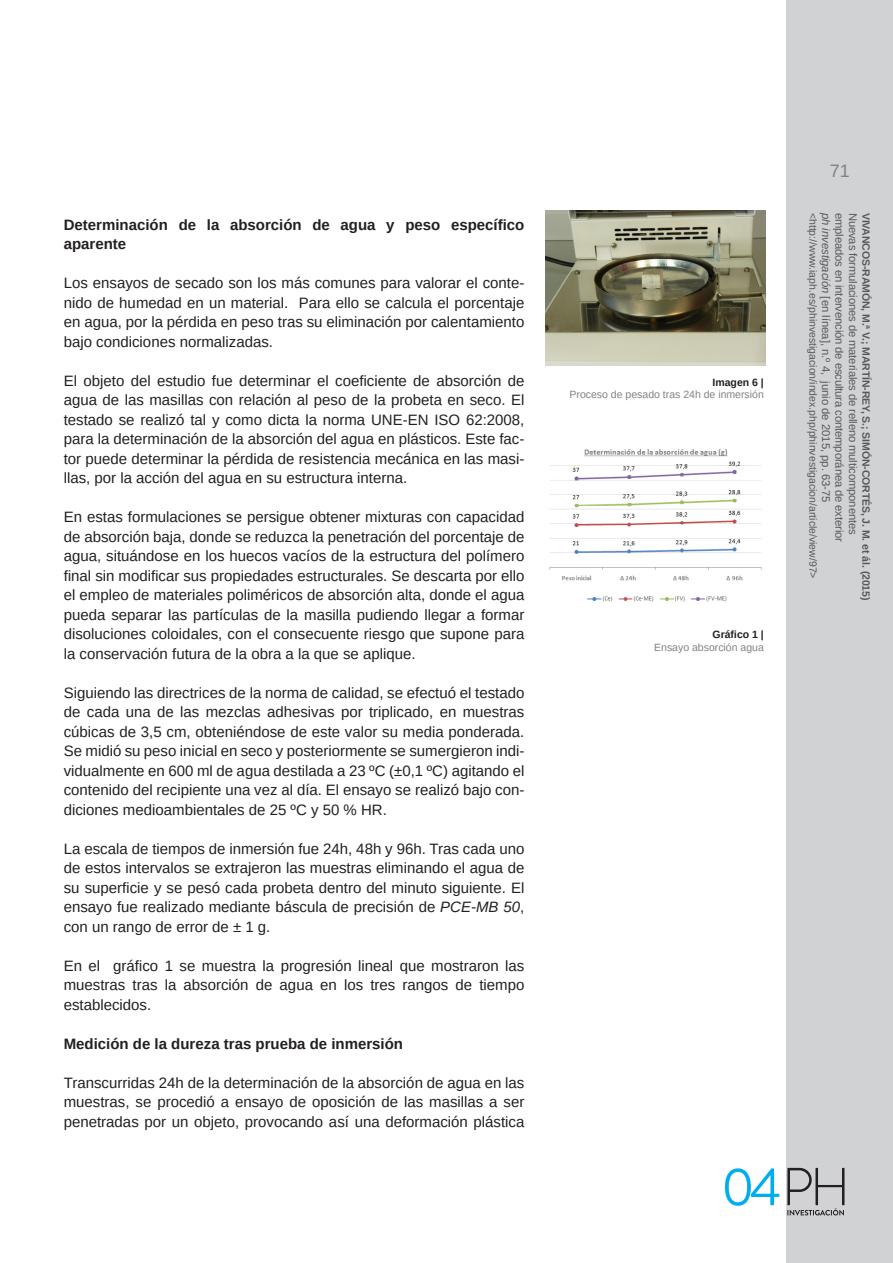
<style>
.page{position:relative;width:893px;height:1263px;background:#fff}
.page>*{position:absolute;margin:0;border:0;box-sizing:border-box;transform-origin:0 0}
.t1{font:18px "Arimo";color:#808285}
.t2{font:15px/19.5px "Arimo";color:#231f20;text-align:justify}
.Rango_2{font:700 15px/19.5px "Arimo";color:#231f20}
.t3{font:11.25px "Arimo";letter-spacing:-.01em;color:#57585a}
.t4{font:10.5px "Arimo";color:#57585a}
.t5{font:700 10.5px "Arimo";letter-spacing:-.01em;color:#57585a}
.Pie_de_Foto{font:10.5px "Arimo";color:#808285}
.Pie_de_Foto-2{font:700 10.5px "Arimo";color:#231f20}
.s1{font-style:italic}
</style>
<div class="page">
<div style="left:787px;top:0;width:106px;height:1263px;background:#d1d2d4"></div>
<svg style="left:725px;top:1168px;width:54px;height:38px"></svg>
<svg style="left:787px;top:1168px;width:57px;height:47px"></svg>
<img style="left:546px;top:210px;width:219px;height:156px">
<img style="left:549px;top:449px;width:213px;height:153px">
<p class="Rango_2" style="left:64px;top:215px;width:462px">Determinación de la absorción de agua y peso específico aparente</p>
<p class="t2" style="left:64px;top:273px;width:462px">Los ensayos de secado son los más comunes para valorar el conte&shy;nido de humedad en un material. Para ello se calcula el porcentaje en agua, por la pérdida en peso tras su eliminación por calentamiento bajo condiciones normalizadas.</p>
<p class="t2" style="left:64px;top:371px;width:462px">El objeto del estudio fue determinar el coeficiente de absorción de agua de las masillas con relación al peso de la probeta en seco. El testado se realizó tal y como dicta la norma UNE-EN ISO 62:2008, para la determinación de la absorción del agua en plásticos. Este fac&shy;tor puede determinar la pérdida de resistencia mecánica en las masi&shy;llas, por la acción del agua en su estructura interna.</p>
<p class="t2" style="left:64px;top:507px;width:462px">En estas formulaciones se persigue obtener mixturas con capacidad de absorción baja, donde se reduzca la penetración del porcentaje de agua, situándose en los huecos vacíos de la estructura del polímero final sin modificar sus propiedades estructurales. Se descarta por ello el empleo de materiales poliméricos de absorción alta, donde el agua pueda separar las partículas de la masilla pudiendo llegar a formar disoluciones coloidales, con el consecuente riesgo que supone para la conservación futura de la obra a la que se aplique.</p>
<p class="t2" style="left:64px;top:683px;width:462px">Siguiendo las directrices de la norma de calidad, se efectuó el testado de cada una de las mezclas adhesivas por triplicado, en muestras cúbicas de 3,5 cm, obteniéndose de este valor su media ponderada.<br>Se midió su peso inicial en seco y posteriormente se sumergieron indi&shy;vidualmente en 600 ml de agua destilada a 23 ºC (±0,1 ºC) agitando el contenido del recipiente una vez al día. El ensayo se realizó bajo con&shy;diciones medioambientales de 25 ºC y 50 % HR.</p>
<p class="t2" style="left:64px;top:839px;width:462px">La escala de tiempos de inmersión fue 24h, 48h y 96h. Tras cada uno de estos intervalos se extrajeron las muestras eliminando el agua de su superficie y se pesó cada probeta dentro del minuto siguiente. El ensayo fue realizado mediante báscula de precisión de <span class="s1">PCE-MB 50</span>, con un rango de error de ± 1 g.</p>
<p class="t2" style="left:64px;top:956px;width:462px">En el gráfico 1 se muestra la progresión lineal que mostraron las muestras tras la absorción de agua en los tres rangos de tiempo establecidos.</p>
<p class="Rango_2" style="left:64px;top:1034px;width:341px">Medición de la dureza tras prueba de inmersión</p>
<p class="t2" style="left:64px;top:1073px;width:462px">Transcurridas 24h de la determinación de la absorción de agua en las muestras, se procedió a ensayo de oposición de las masillas a ser penetradas por un objeto, provocando así una deformación plástica</p>
<p class="Pie_de_Foto-2" style="left:712px;top:375px;width:53px">Imagen 6 |</p>
<p class="Pie_de_Foto" style="left:569px;top:388px;width:196px">Proceso de pesado tras 24h de inmersión</p>
<p class="Pie_de_Foto-2" style="left:712px;top:628px;width:53px">Gráfico 1 |</p>
<p class="Pie_de_Foto" style="left:654px;top:641px;width:111px">Ensayo absorción agua</p>
<p class="t1" style="left:830px;top:159px;width:22px">71</p>
<p class="t3" style="left:833px;top:213px;width:291px;rotate:90deg"><span class="s1">ph investigación</span> [en línea], n.º 4, junio de 2015, pp. 63-75</p>
<p class="t3" style="left:847px;top:213px;width:331px;rotate:90deg">empleados en intervención de escultura contemporánea de exterior</p>
<p class="t3" style="left:860px;top:213px;width:324px;rotate:90deg">Nuevas formulaciones de materiales de relleno multicomponentes</p>
<p class="t5" style="left:873px;top:213px;width:389px;rotate:90deg">Vivancos-Ramón, M.ª V.; Martín-Rey, S.; Simón-Cortés, J. M. et ál. (2015)</p>
<p class="t4" style="left:820px;top:213px;width:367px;rotate:90deg">&lt;http://www.iaph.es/phinvestigacion/index.php/phinvestigacion/article/view/97&gt;</p>
</div>
